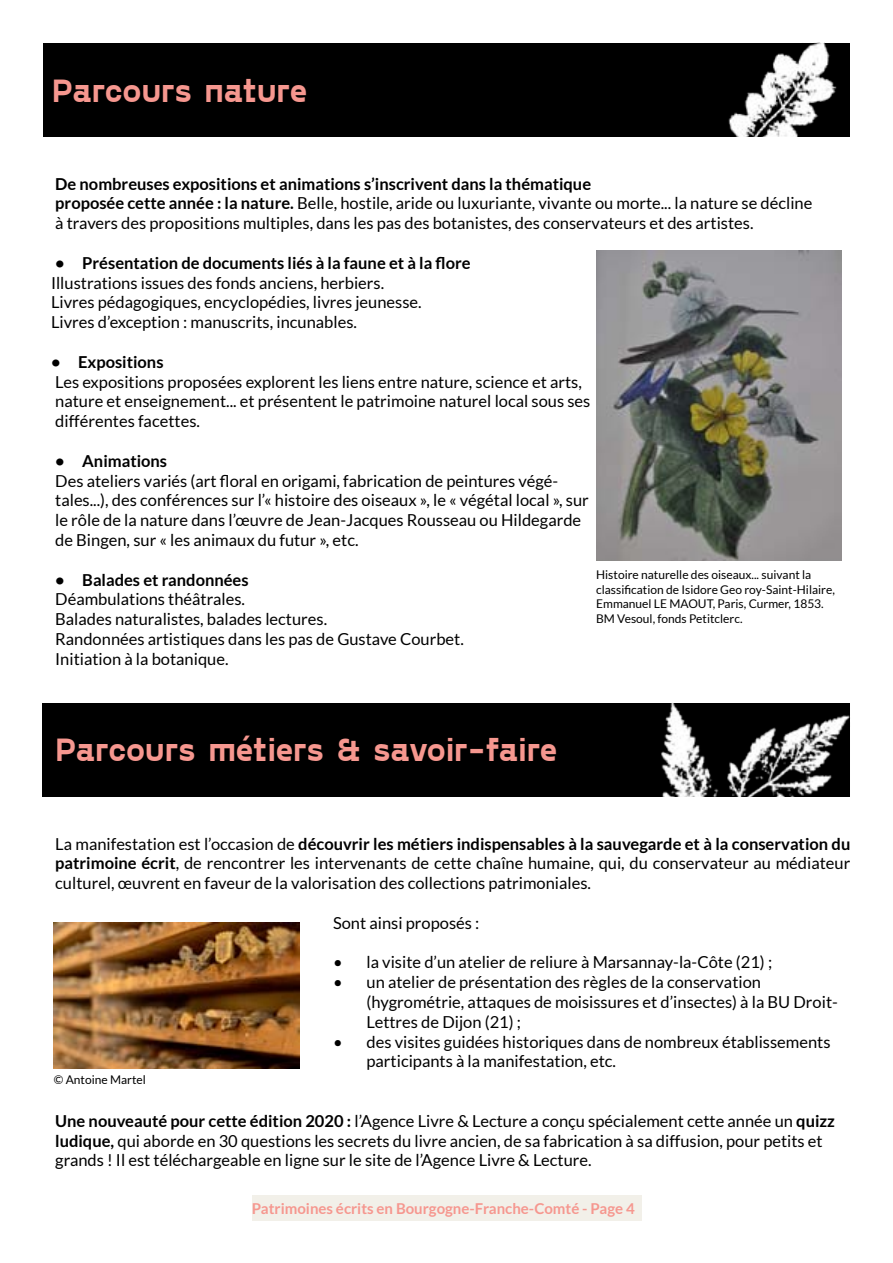
<style>
.page{position:relative;width:893px;height:1263px;background:#fff}
.page>*{position:absolute;margin:0;border:0;box-sizing:border-box;transform-origin:0 0}
.t1{font:700 33px "Gosha Sans";letter-spacing:-.03em;color:#f6978f}
.t2{font:16.5px/19.8px "Lato";color:#000}
.t3{font:700 16.5px "Lato";color:#000}
.t4{font:700 15px "Lato";color:#f6978f}
.t5{font:12px/14.4px "Lato";color:#000}
.s1{font-weight:700}
</style>
<div class="page">
<div style="left:43px;top:43px;width:807px;height:94px;background:#000"></div>
<div style="left:43px;top:703px;width:807px;height:94px;background:#000"></div>
<div style="left:252px;top:1195px;width:389px;height:25px;background:#f2f0e9"></div>
<img style="left:54px;top:923px;width:245px;height:146px">
<img style="left:728px;top:43px;width:109px;height:93px">
<img style="left:661px;top:703px;width:189px;height:94px">
<img style="left:596px;top:251px;width:245px;height:309px">
<h1 class="t1" style="left:52px;top:68px;width:258px">Parcours nature</h1>
<p class="t2" style="left:55px;top:174px;width:759px"><span class="s1">De nombreuses expositions et animations s’inscrivent dans la thématique<br>proposée cette année : la nature.</span> Belle, hostile, aride ou luxuriante, vivante ou morte... la nature se décline à travers des propositions multiples, dans les pas des botanistes, des conservateurs et des artistes.</p>
<p class="t3" style="left:55px;top:253px;width:417px">• Présentation de documents liés à la faune et à la flore</p>
<p class="t2" style="left:51px;top:273px;width:372px">Illustrations issues des fonds anciens, herbiers.<br>Livres pédagogiques, encyclopédies, livres jeunesse.<br>Livres d’exception : manuscrits, incunables.</p>
<p class="t3" style="left:51px;top:352px;width:114px">• Expositions</p>
<p class="t2" style="left:55px;top:372px;width:537px">Les expositions proposées explorent les liens entre nature, science et arts, nature et enseignement... et présentent le patrimoine naturel local sous ses différentes facettes.</p>
<p class="t3" style="left:55px;top:451px;width:113px">• Animations</p>
<p class="t2" style="left:55px;top:471px;width:535px">Des ateliers variés (art floral en origami, fabrication de peintures végé&shy;tales...), des conférences sur l’« histoire des oiseaux », le « végétal local », sur le rôle de la nature dans l’œuvre de Jean-Jacques Rousseau ou Hildegarde de Bingen, sur « les animaux du futur », etc.</p>
<p class="t3" style="left:55px;top:570px;width:195px">• Balades et randonnées</p>
<p class="t2" style="left:55px;top:589px;width:410px">Déambulations théâtrales.<br>Balades naturalistes, balades lectures.<br>Randonnées artistiques dans les pas de Gustave Courbet.<br>Initiation à la botanique.</p>
<p class="t5" style="left:596px;top:568px;width:240px">Histoire naturelle des oiseaux... suivant la classification de Isidore Geo roy-Saint-Hilaire, Emmanuel LE MAOUT, Paris, Curmer, 1853.<br>BM Vesoul, fonds Petitclerc.</p>
<h1 class="t1" style="left:55px;top:728px;width:504px">Parcours métiers &amp; savoir-faire</h1>
<p class="t2" style="left:55px;top:834px;width:797px;text-align:justify">La manifestation est l’occasion de <span class="s1">découvrir les métiers indispensables à la sauvegarde et à la conservation du patrimoine écrit</span>, de rencontrer les intervenants de cette chaîne humaine, qui, du conservateur au médiateur culturel, œuvrent en faveur de la valorisation des collections patrimoniales.</p>
<p class="t2" style="left:333px;top:913px;width:148px">Sont ainsi proposés :</p>
<p class="t2" style="left:333px;top:952px;width:441px">• la visite d’un atelier de reliure à Marsannay-la-Côte (21) ;</p>
<p class="t2" style="left:366px;top:972px;width:473px;text-indent:-33px">• un atelier de présentation des règles de la conservation (hygrométrie, attaques de moisissures et d’insectes) à la BU Droit-<br>Lettres de Dijon (21) ;</p>
<p class="t2" style="left:366px;top:1032px;width:465px;text-indent:-33px">• des visites guidées historiques dans de nombreux établissements participants à la manifestation, etc.</p>
<p class="t5" style="left:54px;top:1072px;width:94px">© Antoine Martel</p>
<p class="t2" style="left:55px;top:1111px;width:781px"><span class="s1">Une nouveauté pour cette édition 2020 :</span> l’Agence Livre &amp; Lecture a conçu spécialement cette année un <span class="s1">quizz ludique,</span> qui aborde en 30 questions les secrets du livre ancien, de sa fabrication à sa diffusion, pour petits et grands ! Il est téléchargeable en ligne sur le site de l’Agence Livre &amp; Lecture.</p>
<p class="t4" style="left:252px;top:1200px;width:384px">Patrimoines écrits en Bourgogne-Franche-Comté - Page 4</p>
</div>
